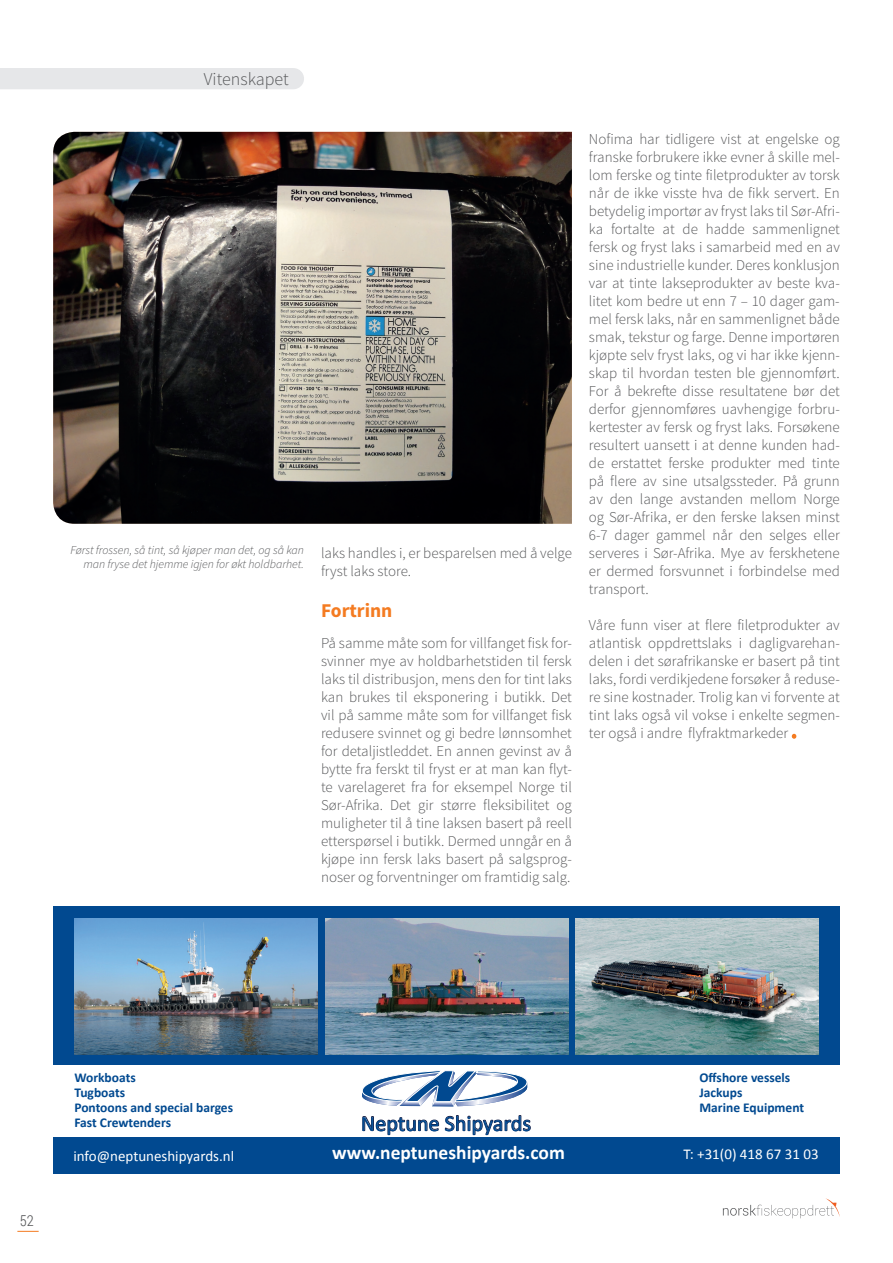
<style>
.page{position:relative;width:893px;height:1263px;background:#fff}
.page>*{position:absolute;margin:0;border:0;box-sizing:border-box;transform-origin:0 0}
.t1{font:300 54px "Source Sans Pro";color:#f47b21}
.t2{font:22.2px "Calibri";color:#014990}
.t3{font:700 19.5px "Calibri";color:#fff}
.t4{font:700 19.5px "Source Sans Pro";color:#f47b21}
.t5{font:300 18px "Source Sans Pro";color:#57585a}
.t6{font:300 15px/18px "Source Sans Pro";color:#57585a;text-align:justify}
.t7{font:15px "Calibri";color:#fff}
.t8{font:300 15px "Roboto Condensed";color:#57585a}
.t9{font:700 13.5px/15px "Calibri";color:#014990}
.t10{font:italic 300 12px/14.4px "Source Sans Pro";color:#57585a;text-align:right}
</style>
<div class="page">
<div style="left:53px;top:906px;width:787px;height:268px;background:#014990"></div>
<div style="left:53px;top:1065px;width:787px;height:71px;background:#fff"></div>
<img style="left:74px;top:918px;width:244px;height:136px">
<img style="left:325px;top:918px;width:244px;height:136px">
<img style="left:575px;top:918px;width:244px;height:136px">
<svg style="left:362px;top:1070px;width:165px;height:36px"></svg>
<svg style="left:363px;top:1116px;width:76px;height:19px"></svg>
<svg style="left:445px;top:1115px;width:85px;height:20px"></svg>
<img style="left:53px;top:132px;width:519px;height:392px">
<svg style="left:17px;top:1231px;width:22px;height:1px"></svg>
<svg style="left:723px;top:1198px;width:117px;height:20px"></svg>
<div style="left:0;top:68px;width:304px;height:21px;background:#e6e7e9"></div>
<p class="t5" style="left:204px;top:69px;width:86px">Vitenskapet</p>
<p class="t10" style="left:70px;top:543px;width:235px">Først frossen, så tint, så kjøper man det, og så kan man fryse det hjemme igjen for økt holdbarhet.</p>
<p class="t6" style="left:321px;top:544px;width:252px">laks handles i, er besparelsen med å velge fryst laks store.</p>
<h3 class="t4" style="left:321px;top:598px;width:73px">Fortrinn</h3>
<p class="t6" style="left:321px;top:634px;width:252px">På samme måte som for villfanget fisk for&shy;svinner mye av holdbarhetstiden til fersk laks til distribusjon, mens den for tint laks kan brukes til eksponering i butikk. Det vil på samme måte som for villfanget fisk redusere svinnet og gi bedre lønnsomhet for detaljistleddet. En annen gevinst av å bytte fra ferskt til fryst er at man kan flyt&shy;te varelageret fra for eksempel Norge til Sør-Afrika. Det gir større fleksibilitet og muligheter til å tine laksen basert på reell etterspørsel i butikk. Dermed unngår en å kjøpe inn fersk laks basert på salgsprog&shy;noser og forventninger om framtidig salg.</p>
<p class="t6" style="left:589px;top:130px;width:252px">Nofima har tidligere vist at engelske og franske forbrukere ikke evner å skille mel&shy;lom ferske og tinte filetprodukter av torsk når de ikke visste hva de fikk servert. En betydelig importør av fryst laks til Sør-Afri&shy;ka fortalte at de hadde sammenlignet fersk og fryst laks i samarbeid med en av sine industrielle kunder. Deres konklusjon var at tinte lakseprodukter av beste kva&shy;litet kom bedre ut enn 7 – 10 dager gam&shy;mel fersk laks, når en sammenlignet både smak, tekstur og farge. Denne importøren kjøpte selv fryst laks, og vi har ikke kjenn&shy;skap til hvordan testen ble gjennomført.<br>For å bekrefte disse resultatene bør det derfor gjennomføres uavhengige forbru&shy;kertester av fersk og fryst laks. Forsøkene resultert uansett i at denne kunden had&shy;de erstattet ferske produkter med tinte på flere av sine utsalgssteder. På grunn av den lange avstanden mellom Norge og Sør-Afrika, er den ferske laksen minst 6-7 dager gammel når den selges eller serveres i Sør-Afrika. Mye av ferskhetene er dermed forsvunnet i forbindelse med transport.</p>
<p class="t6" style="left:589px;top:616px;width:252px">Våre funn viser at flere filetprodukter av atlantisk oppdrettslaks i dagligvarehan&shy;delen i det sørafrikanske er basert på tint laks, fordi verdikjedene forsøker å reduse&shy;re sine kostnader. Trolig kan vi forvente at tint laks også vil vokse i enkelte segmen&shy;ter også i andre flyfraktmarkeder</p>
<h1 class="t1" style="left:788px;top:687px;width:13px">.</h1>
<p class="t8" style="left:20px;top:1210px;width:16px">52</p>
<p class="t9" style="left:74px;top:1069px;width:160px">Workboats<br>Tugboats<br>Pontoons and special barges<br>Fast Crewtenders</p>
<p class="t9" style="left:699px;top:1069px;width:106px">Offshore vessels<br>Jackups<br>Marine Equipment</p>
<h2 class="t2" style="left:361px;top:1109px;width:172px">Neptune Shipyards</h2>
<p class="t7" style="left:73px;top:1147px;width:162px">info@neptuneshipyards.nl</p>
<h3 class="t3" style="left:332px;top:1140px;width:234px">www.neptuneshipyards.com</h3>
<p class="t7" style="left:683px;top:1145px;width:137px">T: +31(0) 418 67 31 03</p>
</div>
